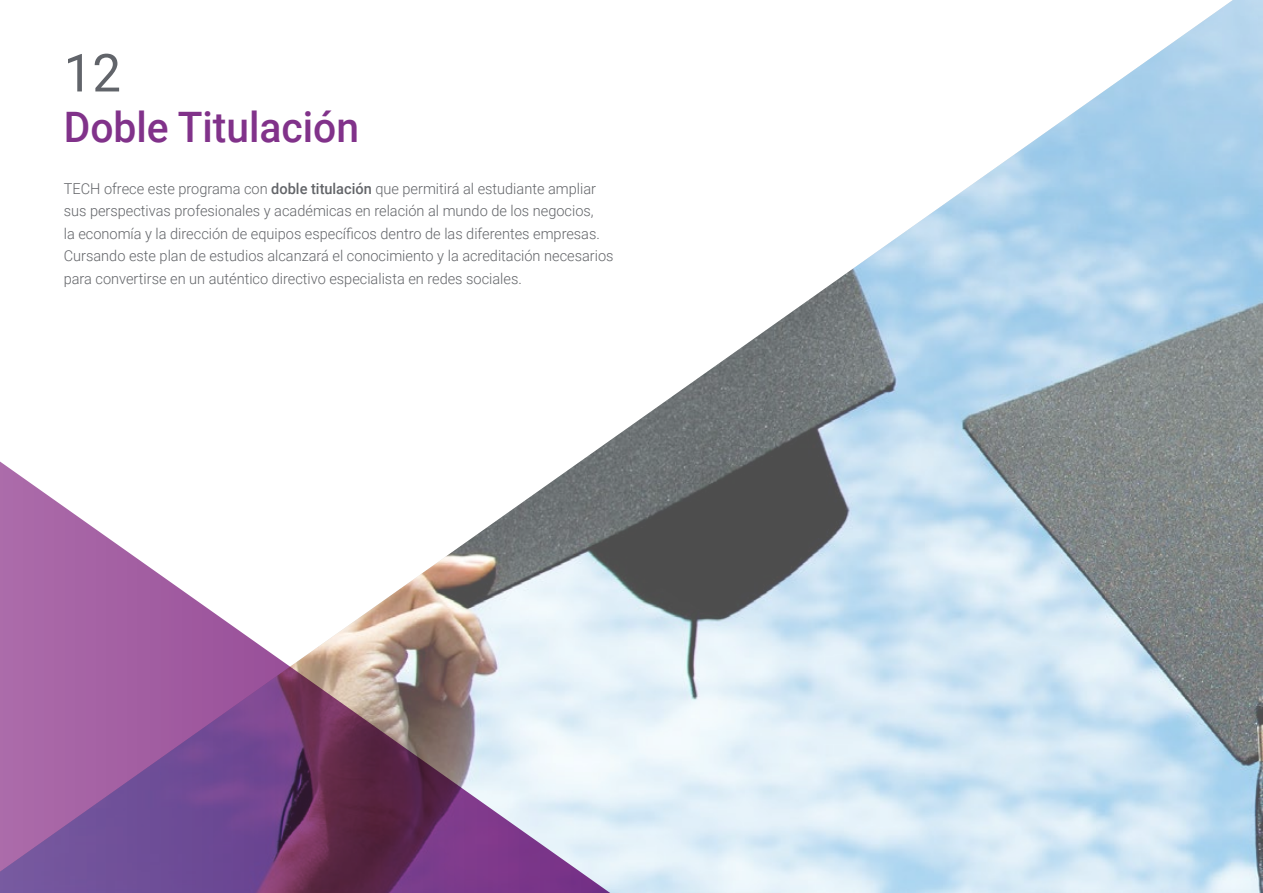
<style>
.page{position:relative;width:1263px;height:893px;background:#fff}
.page>*{position:absolute;margin:0;border:0;box-sizing:border-box;transform-origin:0 0}
.t1{font:52.5px "Roboto";color:#61646a}
.t2{font:500 42px "Roboto";color:#81328a}
.t3{font:300 15px/22.5px "Roboto";color:#636569}
.s1{font-weight:500}
</style>
<div class="page">
<img style="left:602px;top:0;width:661px;height:893px">
<svg style="left:0;top:446px;width:640px;height:447px"></svg>
<h1 class="t1" style="left:64px;top:36px;width:59px">12</h1>
<h2 class="t2" style="left:64px;top:98px;width:297px">Doble Titulación</h2>
<p class="t3" style="left:64px;top:177px;width:551px">TECH ofrece este programa con <span class="s1">doble titulación</span> que permitirá al estudiante ampliar sus perspectivas profesionales y académicas en relación al mundo de los negocios,<br>la economía y la dirección de equipos específicos dentro de las diferentes empresas.<br>Cursando este plan de estudios alcanzará el conocimiento y la acreditación necesarios para convertirse en un auténtico directivo especialista en redes sociales.</p>
</div>
